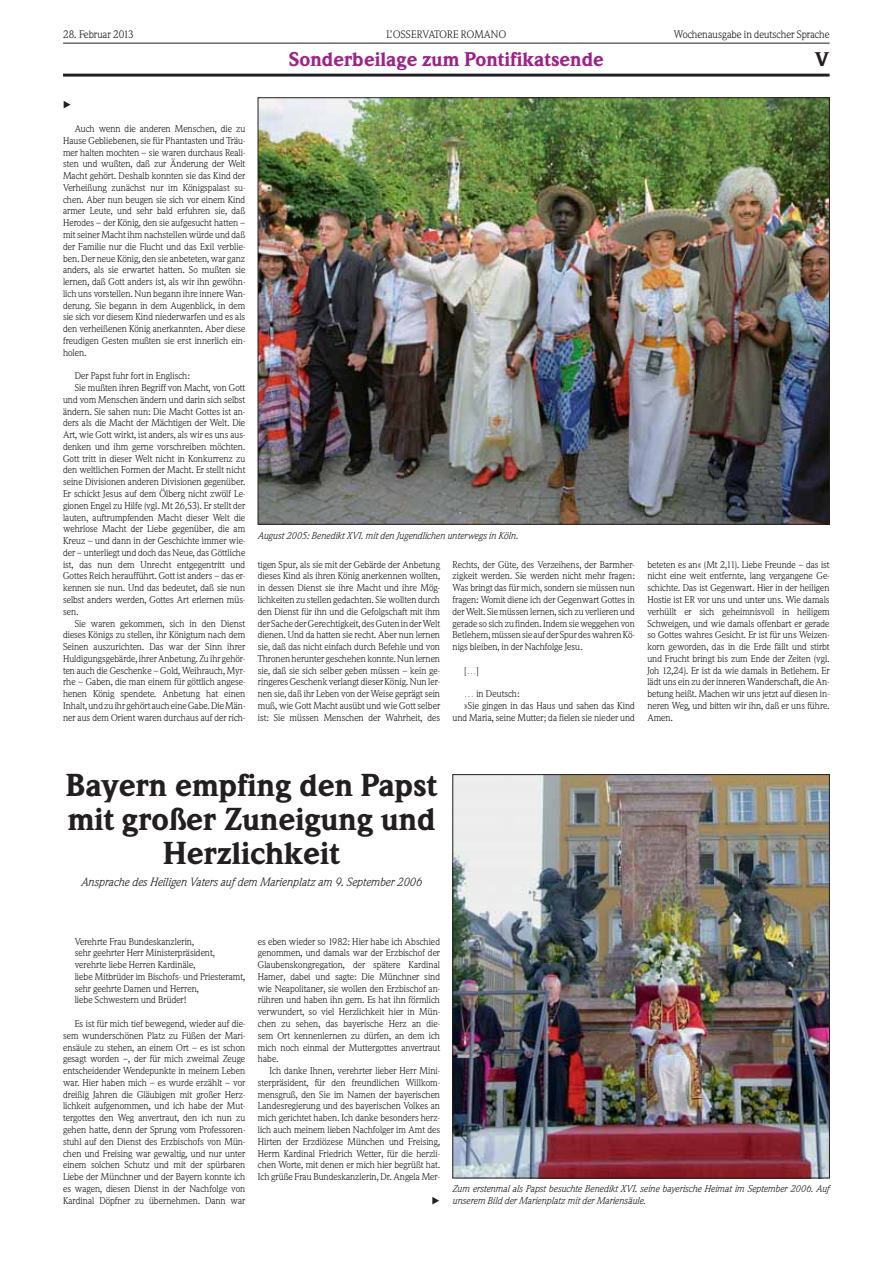
<style>
.page{position:relative;width:893px;height:1263px;background:#fff}
.page>*{position:absolute;margin:0;border:0;box-sizing:border-box;transform-origin:0 0}
.t1{font:900 31.35px/34.3px "Weidemann BQ";color:#231f20;text-align:center}
.t2{font:900 19.65px "Weidemann BQ";color:#9d2487}
.t3{font:900 19.65px "Weidemann BQ";color:#231f20}
.t4{font:italic 11.85px "Weidemann BQ";color:#231f20}
.t5{font:10.8px "Weidemann BQ";color:#231f20}
.t6{font:10.8px "Weidemann BQ";letter-spacing:.02em;color:#231f20}
.t7{font:9.75px/11.9px "Weidemann BQ";color:#231f20;text-align:justify}
.t8{font:italic 9.75px/11.9px "Weidemann BQ";color:#231f20}
.t9{font:9.75px "European Pi Three";color:#231f20}
</style>
<div class="page">
<hr style="left:63px;top:74px;width:766px;height:3px;background:#231f20">
<hr style="left:63px;top:43px;width:766px;height:1px;background:#231f20">
<img style="left:260px;top:100px;width:567px;height:423px">
<img style="left:455px;top:776px;width:372px;height:400px">
<div style="left:453px;top:774px;width:376px;height:404px;border:1px solid #231f20"></div>
<p class="t5" style="left:63px;top:30px;width:72px">28. Februar 2013</p>
<p class="t6" style="left:386px;top:30px;width:121px">L’OSSERVATORE ROMANO</p>
<p class="t5" style="left:674px;top:30px;width:157px">Wochenausgabe in deutscher Sprache</p>
<h2 class="t2" style="left:289px;top:52px;width:316px">Sonderbeilage zum Pontifikatsende</h2>
<h2 class="t3" style="left:815px;top:52px;width:16px">V</h2>
<p class="t9" style="left:63px;top:99px;width:10px">-</p>
<p class="t7" style="left:63px;top:124px;width:184px;text-indent:12px">Auch wenn die anderen Menschen, die zu Hause Gebliebenen, sie für Phantasten und Träu&shy;mer halten mochten – sie waren durchaus Reali&shy;sten und wußten, daß zur Änderung der Welt Macht gehört. Deshalb konnten sie das Kind der Verheißung zunächst nur im Königspalast su&shy;chen. Aber nun beugen sie sich vor einem Kind armer Leute, und sehr bald erfuhren sie, daß Herodes – der König, den sie aufgesucht hatten – mit seiner Macht ihm nachstellen würde und daß der Familie nur die Flucht und das Exil verblie&shy;ben. Der neue König, den sie anbeteten, war ganz anders, als sie erwartet hatten. So mußten sie lernen, daß Gott anders ist, als wir ihn gewöhn&shy;lich uns vorstellen. Nun begann ihre innere Wan&shy;derung. Sie begann in dem Augenblick, in dem sie sich vor diesem Kind niederwarfen und es als den verheißenen König anerkannten. Aber diese freudigen Gesten mußten sie erst innerlich ein&shy;holen.</p>
<p class="t7" style="left:75px;top:371px;width:117px">Der Papst fuhr fort in Englisch:</p>
<p class="t7" style="left:75px;top:383px;width:172px">Sie mußten ihren Begriff von Macht, von Gott</p>
<p class="t7" style="left:63px;top:395px;width:184px">und vom Menschen ändern und darin sich selbst</p>
<p class="t7" style="left:63px;top:406px;width:184px">ändern. Sie sahen nun: Die Macht Gottes ist an-</p>
<p class="t7" style="left:63px;top:418px;width:184px">ders als die Macht der Mächtigen der Welt. Die</p>
<p class="t7" style="left:63px;top:430px;width:184px">Art, wie Gott wirkt, ist anders, als wir es uns aus-</p>
<p class="t7" style="left:63px;top:442px;width:184px">denken und ihm gerne vorschreiben möchten.</p>
<p class="t7" style="left:63px;top:453px;width:184px">Gott tritt in dieser Welt nicht in Konkurrenz zu</p>
<p class="t7" style="left:63px;top:465px;width:184px">den weltlichen Formen der Macht. Er stellt nicht</p>
<p class="t7" style="left:63px;top:477px;width:184px">seine Divisionen anderen Divisionen gegenüber.</p>
<p class="t7" style="left:63px;top:489px;width:184px">Er schickt Jesus auf dem Ölberg nicht zwölf Le-</p>
<p class="t7" style="left:63px;top:501px;width:184px">gionen Engel zu Hilfe (vgl. Mt 26,53). Er stellt der</p>
<p class="t7" style="left:63px;top:512px;width:184px">lauten, auftrumpfenden Macht dieser Welt die</p>
<p class="t7" style="left:63px;top:524px;width:184px">wehrlose Macht der Liebe gegenüber, die am</p>
<p class="t7" style="left:63px;top:536px;width:184px">Kreuz – und dann in der Geschichte immer wie-</p>
<p class="t7" style="left:63px;top:548px;width:184px">der – unterliegt und doch das Neue, das Göttliche</p>
<p class="t7" style="left:63px;top:559px;width:184px">ist, das nun dem Unrecht entgegentritt und</p>
<p class="t7" style="left:63px;top:571px;width:184px">Gottes Reich heraufführt. Gott ist anders – das er-</p>
<p class="t7" style="left:63px;top:583px;width:184px">kennen sie nun. Und das bedeutet, daß sie nun</p>
<p class="t7" style="left:63px;top:595px;width:184px">selbst anders werden, Gottes Art erlernen müs-</p>
<p class="t7" style="left:63px;top:606px;width:17px">sen.</p>
<p class="t7" style="left:75px;top:618px;width:172px">Sie waren gekommen, sich in den Dienst</p>
<p class="t7" style="left:63px;top:630px;width:184px">dieses Königs zu stellen, ihr Königtum nach dem</p>
<p class="t7" style="left:63px;top:642px;width:184px">Seinen auszurichten. Das war der Sinn ihrer</p>
<p class="t7" style="left:63px;top:654px;width:184px">Huldigungsgebärde, ihrer Anbetung. Zu ihr gehör-</p>
<p class="t7" style="left:63px;top:665px;width:184px">ten auch die Geschenke – Gold, Weihrauch, Myr-</p>
<p class="t7" style="left:63px;top:677px;width:184px">rhe – Gaben, die man einem für göttlich angese -</p>
<p class="t7" style="left:63px;top:689px;width:184px">henen König spendete. Anbetung hat einen</p>
<p class="t7" style="left:63px;top:701px;width:184px">Inhalt, und zu ihr gehört auch eine Gabe. Die Män-</p>
<p class="t7" style="left:63px;top:712px;width:184px">ner aus dem Orient waren durchaus auf der rich-</p>
<p class="t8" style="left:258px;top:531px;width:262px">August 2005: Benedikt XVI. mit den Jugend lichen unterwegs in Köln.</p>
<p class="t7" style="left:647px;top:559px;width:184px">beteten es an« (Mt 2,11). Liebe Freunde – das ist nicht eine weit entfernte, lang vergangene Ge&shy;schichte. Das ist Gegenwart. Hier in der heiligen Hostie ist ER vor uns und unter uns. Wie damals verhüllt er sich geheimnisvoll in heiligem Schweigen, und wie damals offenbart er gerade so Gottes wahres Gesicht. Er ist für uns Weizen&shy;korn geworden, das in die Erde fällt und stirbt und Frucht bringt bis zum Ende der Zeiten (vgl.<br>Joh 12,24). Er ist da wie damals in Betlehem. Er lädt uns ein zu der inneren Wanderschaft, die An&shy;betung heißt. Machen wir uns jetzt auf diesen in&shy;neren Weg, und bitten wir ihn, daß er uns führe.<br>Amen.</p>
<p class="t7" style="left:258px;top:559px;width:184px">tigen Spur, als sie mit der Gebärde der Anbetung dieses Kind als ihren König anerkennen wollten, in dessen Dienst sie ihre Macht und ihre Mög&shy;lichkeiten zu stellen gedachten. Sie wollten durch den Dienst für ihn und die Gefolgschaft mit ihm der Sache der Gerechtigkeit, des Guten in der Welt dienen. Und da hatten sie recht. Aber nun lernen sie, daß das nicht einfach durch Befehle und von Thronen herunter geschehen konnte. Nun lernen sie, daß sie sich selber geben müssen – kein ge&shy;ringeres Geschenk verlangt dieser König. Nun ler&shy;nen sie, daß ihr Leben von der Weise geprägt sein muß, wie Gott Macht ausübt und wie Gott selber ist: Sie müssen Menschen der Wahrheit, des</p>
<p class="t7" style="left:453px;top:559px;width:184px">Rechts, der Güte, des Verzeihens, der Barmher&shy;zigkeit werden. Sie werden nicht mehr fragen:<br>Was bringt das für mich, sondern sie müssen nun fragen: Womit diene ich der Gegenwart Gottes in der Welt. Sie müssen lernen, sich zu verlieren und gerade so sich zu finden. Indem sie weggehen von Betlehem, müssen sie auf der Spur des wahren Kö&shy;nigs bleiben, in der Nachfolge Jesu.</p>
<p class="t7" style="left:464px;top:665px;width:16px">[…]</p>
<p class="t7" style="left:464px;top:689px;width:57px">… in Deutsch:</p>
<p class="t7" style="left:464px;top:701px;width:172px">»Sie gingen in das Haus und sahen das Kind</p>
<p class="t7" style="left:453px;top:712px;width:184px">und Maria, seine Mutter; da fielen sie nieder und</p>
<h1 class="t1" style="left:66px;top:771px;width:373px">Bayern empfing den Papst mit großer Zuneigung und<br>Herzlichkeit</h1>
<p class="t4" style="left:81px;top:878px;width:342px">Ansprache des Heiligen Vaters auf dem Marienplatz am 9. September 2006</p>
<p class="t7" style="left:75px;top:936px;width:172px;text-align:left">Verehrte Frau Bundeskanzlerin,<br>sehr geehrter Herr Ministerpräsident, verehrte liebe Herren Kardinäle,<br>liebe Mitbrüder im Bischofs- und Priesteramt, sehr geehrte Damen und Herren,<br>liebe Schwestern und Brüder!</p>
<p class="t7" style="left:63px;top:1019px;width:184px;text-indent:12px">Es ist für mich tief bewegend, wieder auf die&shy;sem wunderschönen Platz zu Füßen der Mari&shy;ensäule zu stehen, an einem Ort – es ist schon gesagt worden –, der für mich zweimal Zeuge entscheidender Wendepunkte in meinem Leben war. Hier haben mich – es wurde erzählt – vor dreißig Jahren die Gläubigen mit großer Herz&shy;lichkeit aufgenommen, und ich habe der Mut&shy;tergottes den Weg anvertraut, den ich nun zu gehen hatte, denn der Sprung vom Professoren&shy;stuhl auf den Dienst des Erzbischofs von Mün&shy;chen und Freising war gewaltig, und nur unter einem solchen Schutz und mit der spürbaren Liebe der Münchner und der Bayern konnte ich es wagen, diesen Dienst in der Nachfolge von Kardinal Döpfner zu übernehmen. Dann war</p>
<p class="t7" style="left:258px;top:936px;width:184px">es eben wieder so 1982: Hier habe ich Abschied genommen, und damals war der Erzbischof der Glaubenskongregation, der spätere Kardinal Hamer, dabei und sagte: Die Münchner sind wie Neapolitaner, sie wollen den Erzbischof an&shy;rühren und haben ihn gern. Es hat ihn förmlich verwundert, so viel Herzlichkeit hier in Mün&shy;chen zu sehen, das bayerische Herz an die&shy;sem Ort kennenlernen zu dürfen, an dem ich mich noch einmal der Muttergottes anvertraut habe.</p>
<p class="t7" style="left:258px;top:1066px;width:184px;text-indent:12px">Ich danke Ihnen, verehrter lieber Herr Mini&shy;sterpräsident, für den freundlichen Willkom&shy;mensgruß, den Sie im Namen der bayerischen Landesregierung und des bayerischen Volkes an mich gerichtet haben. Ich danke besonders herz&shy;lich auch meinem lieben Nachfolger im Amt des Hirten der Erzdiözese München und Freising, Herrn Kardinal Friedrich Wetter, für die herzli&shy;chen Worte, mit denen er mich hier begrüßt hat.<br>Ich grüße Frau Bundeskanzlerin, Dr. Angela Mer-</p>
<p class="t9" style="left:432px;top:1194px;width:10px">-</p>
<p class="t8" style="left:453px;top:1184px;width:378px">Zum erstenmal als Papst besuchte Benedikt XVI. seine bayerische Heimat im September 2006. Auf unserem Bild der Marienplatz mit der Mariensäule.</p>
</div>
